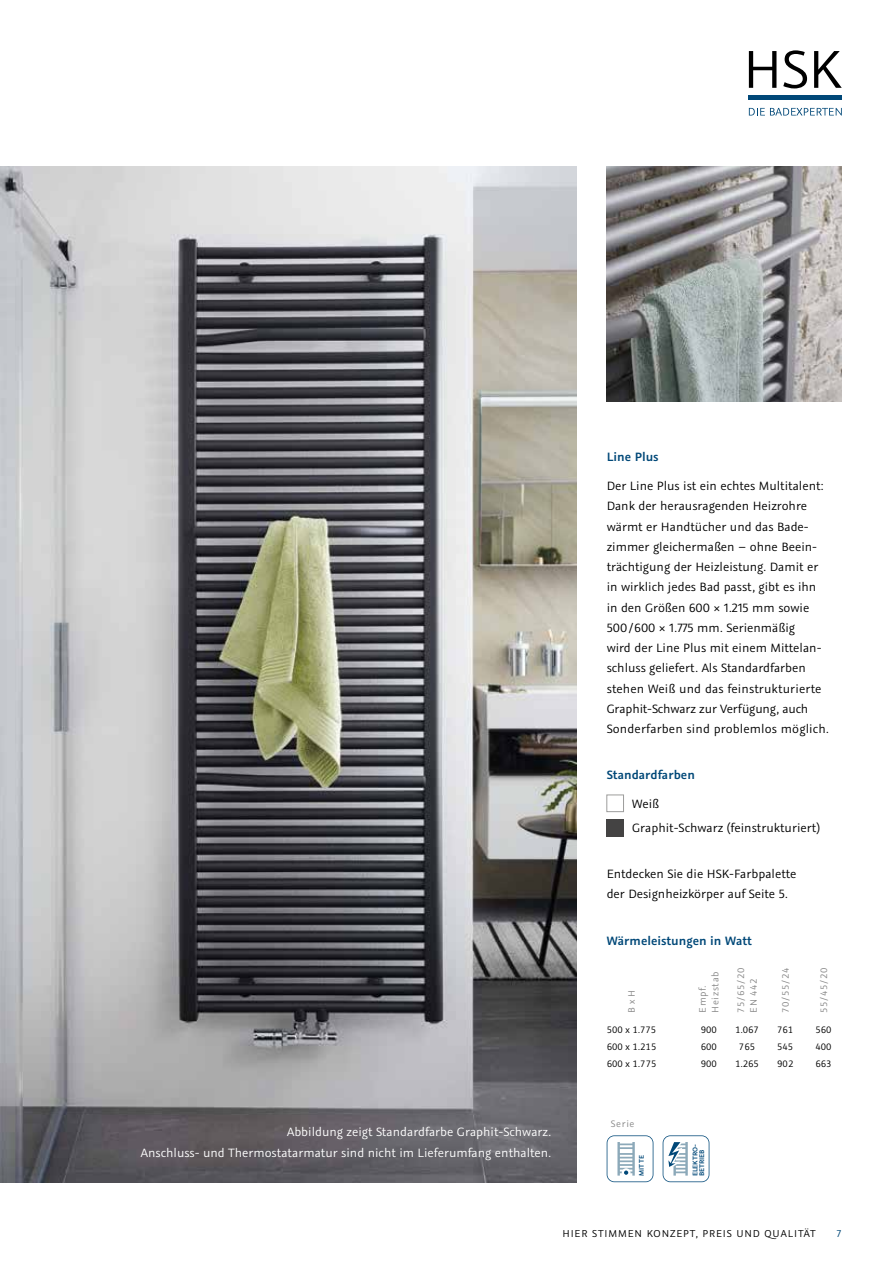
<style>
.page{position:relative;width:893px;height:1263px;background:#fff}
.page>*{position:absolute;margin:0;border:0;box-sizing:border-box;transform-origin:0 0}
.t1{font:13.5px/20.2px "Graublau Sans";color:#000}
.t2{font:13.5px/20.2px "Graublau Sans";color:#fff;text-align:right}
.t3{font:600 13.5px "Graublau Sans";color:#004878}
.t4{font:11.25px "Graublau Sans";letter-spacing:.08em;color:#000}
.t5{font:11.25px "Graublau Sans";color:#004878}
.t6{font:10.5px "Graublau Sans";color:#000}
.t7{font:10.5px/12.6px "Graublau Sans";letter-spacing:.06em;color:#878787}
.t8{font:600 7.5px/6.8px "Graublau Sans";color:#004878}
</style>
<div class="page">
<svg style="left:749px;top:51px;width:27px;height:37px"></svg>
<svg style="left:783px;top:50px;width:24px;height:38px"></svg>
<svg style="left:814px;top:51px;width:28px;height:37px"></svg>
<div style="left:748px;top:95px;width:94px;height:5px;background:#004878"></div>
<svg style="left:749px;top:108px;width:93px;height:8px"></svg>
<img style="left:607px;top:167px;width:235px;height:235px">
<div style="left:607px;top:795px;width:17px;height:17px;background:#fff;border:1px solid #9d9d9c"></div>
<div style="left:607px;top:819px;width:17px;height:17px;background:#444343"></div>
<svg style="left:607px;top:1135px;width:46px;height:47px"></svg>
<img style="left:0;top:167px;width:577px;height:1015px">
<svg style="left:663px;top:1135px;width:46px;height:47px"></svg>
<p class="t2" style="left:141px;top:1122px;width:412px">Abbildung zeigt Standardfarbe Graphit-Schwarz.<br>Anschluss- und Thermostatarmatur sind nicht im Lieferumfang enthalten.</p>
<p class="t3" style="left:607px;top:448px;width:53px">Line Plus</p>
<p class="t1" style="left:607px;top:476px;width:224px">Der Line Plus ist ein echtes Multitalent:<br>Dank der herausragenden Heizrohre wärmt er Handtücher und das Bade&shy;zimmer gleichermaßen – ohne Beein&shy;trächtigung der Heizleistung. Damit er in wirklich jedes Bad passt, gibt es ihn in den Größen 600 × 1.215 mm sowie 500/600 × 1.775 mm. Serienmäßig<br>wird der Line Plus mit einem Mittelan&shy;schluss geliefert. Als Standardfarben stehen Weiß und das feinstrukturierte Graphit-Schwarz zur Verfügung, auch Sonderfarben sind problemlos möglich.</p>
<p class="t3" style="left:607px;top:766px;width:90px">Standardfarben</p>
<p class="t1" style="left:632px;top:791px;width:189px;line-height:24.5px">Weiß<br>Graphit-Schwarz (feinstrukturiert)</p>
<p class="t1" style="left:607px;top:863px;width:191px">Entdecken Sie die HSK-Farbpalette der Designheizkörper auf Seite 5.</p>
<p class="t3" style="left:607px;top:932px;width:147px">Wärmeleistungen in Watt</p>
<p class="t7" style="left:625px;top:1013px;width:24px;rotate:-90deg">B x H</p>
<p class="t7" style="left:696px;top:1013px;width:43px;rotate:-90deg">Empf.<br>Heizstab</p>
<p class="t7" style="left:735px;top:1013px;width:46px;rotate:-90deg">75/65/20<br>EN 442</p>
<p class="t7" style="left:779px;top:1013px;width:46px;rotate:-90deg">70/55/24</p>
<p class="t7" style="left:817px;top:1013px;width:46px;rotate:-90deg">55/45/20</p>
<p class="t6" style="left:607px;top:1023px;width:51px">500 x 1.775</p>
<p class="t6" style="left:701px;top:1023px;width:18px">900</p>
<p class="t6" style="left:735px;top:1023px;width:25px">1.067</p>
<p class="t6" style="left:777px;top:1023px;width:18px">761</p>
<p class="t6" style="left:815px;top:1023px;width:18px">560</p>
<p class="t6" style="left:607px;top:1040px;width:51px">600 x 1.215</p>
<p class="t6" style="left:701px;top:1040px;width:18px">600</p>
<p class="t6" style="left:739px;top:1040px;width:18px">765</p>
<p class="t6" style="left:777px;top:1040px;width:18px">545</p>
<p class="t6" style="left:815px;top:1040px;width:18px">400</p>
<p class="t6" style="left:607px;top:1057px;width:51px">600 x 1.775</p>
<p class="t6" style="left:701px;top:1057px;width:18px">900</p>
<p class="t6" style="left:735px;top:1057px;width:25px">1.265</p>
<p class="t6" style="left:777px;top:1057px;width:18px">902</p>
<p class="t6" style="left:815px;top:1057px;width:18px">663</p>
<p class="t7" style="left:611px;top:1117px;width:25px">Serie</p>
<p class="t8" style="left:638px;top:1176px;width:22px;rotate:-90deg">MITTE</p>
<p class="t8" style="left:692px;top:1176px;width:34px;rotate:-90deg">ELEKTRO-<br>BETRIEB</p>
<p class="t4" style="left:562px;top:1227px;width:255px">HIER STIMMEN KONZEPT, PREIS UND QUALITÄT</p>
<p class="t5" style="left:836px;top:1227px;width:7px">7</p>
</div>
